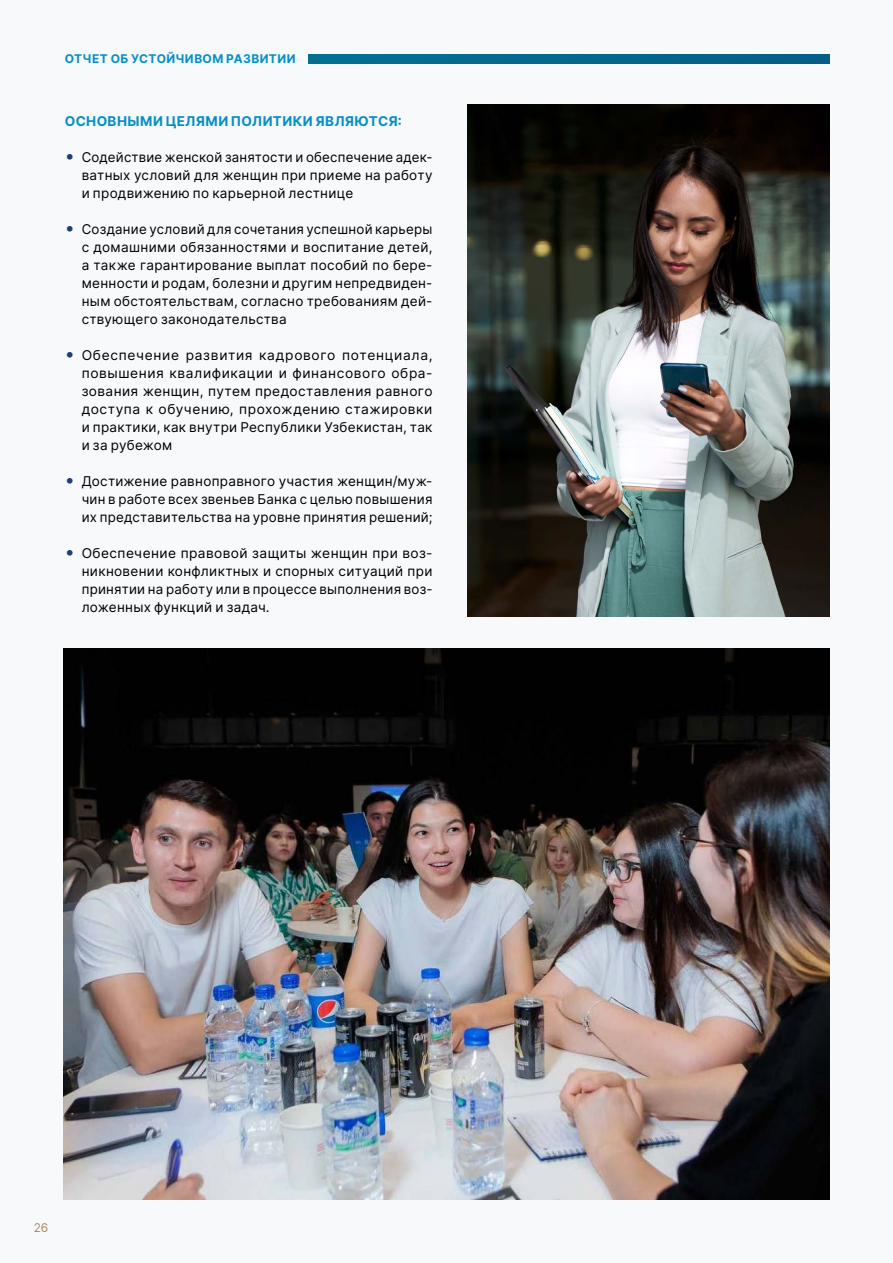
<style>
.page{position:relative;width:893px;height:1263px;background:#f7f9fb}
.page>*{position:absolute;margin:0;border:0;box-sizing:border-box;transform-origin:0 0}
.t1{font:13.5px/18px "Inter";letter-spacing:.02em;color:#000;text-align:justify}
.t2{font:700 13.5px "Inter";letter-spacing:.03em;color:#058fc8}
.t3{font:700 12px "Inter";letter-spacing:.03em;color:#058fc8}
.t4{font:12px "Inter";color:#b1855b}
.s1{font-size:18px;color:#1d3f72}
</style>
<div class="page">
<img style="left:468px;top:104px;width:361px;height:512px">
<div style="left:309px;top:54px;width:520px;height:9px;background:#05688e"></div>
<img style="left:64px;top:648px;width:765px;height:551px">
<p class="t3" style="left:65px;top:50px;width:232px">ОТЧЕТ ОБ УСТОЙЧИВОМ РАЗВИТИИ</p>
<p class="t2" style="left:65px;top:111px;width:339px">ОСНОВНЫМИ ЦЕЛЯМИ ПОЛИТИКИ ЯВЛЯЮТСЯ:</p>
<p class="t1" style="left:82px;top:148px;width:352px;text-indent:-17px"><span class="s1">•</span> Содействие женской занятости и обеспечение адек&shy;ватных условий для женщин при приеме на работу и продвижению по карьерной лестнице</p>
<p class="t1" style="left:82px;top:220px;width:352px;text-indent:-17px"><span class="s1">•</span> Создание условий для сочетания успешной карьеры с домашними обязанностями и воспитание детей, а также гарантирование выплат пособий по бере&shy;менности и родам, болезни и другим непредвиден&shy;ным обстоятельствам, согласно требованиям дей&shy;ствующего законодательства</p>
<p class="t1" style="left:82px;top:346px;width:352px;text-indent:-17px"><span class="s1">•</span> Обеспечение развития кадрового потенциала, повышения квалификации и финансового обра&shy;зования женщин, путем предоставления равного доступа к обучению, прохождению стажировки и практики, как внутри Республики Узбекистан, так и за рубежом</p>
<p class="t1" style="left:82px;top:472px;width:352px;text-indent:-17px"><span class="s1">•</span> Достижение равноправного участия женщин/муж&shy;чин в работе всех звеньев Банка с целью повышения их представительства на уровне принятия решений;</p>
<p class="t1" style="left:82px;top:544px;width:352px;text-indent:-17px"><span class="s1">•</span> Обеспечение правовой защиты женщин при воз&shy;никновении конфликтных и спорных ситуаций при принятии на работу или в процессе выполнения воз&shy;ложенных функций и задач.</p>
<p class="t4" style="left:34px;top:1219px;width:16px">26</p>
</div>
